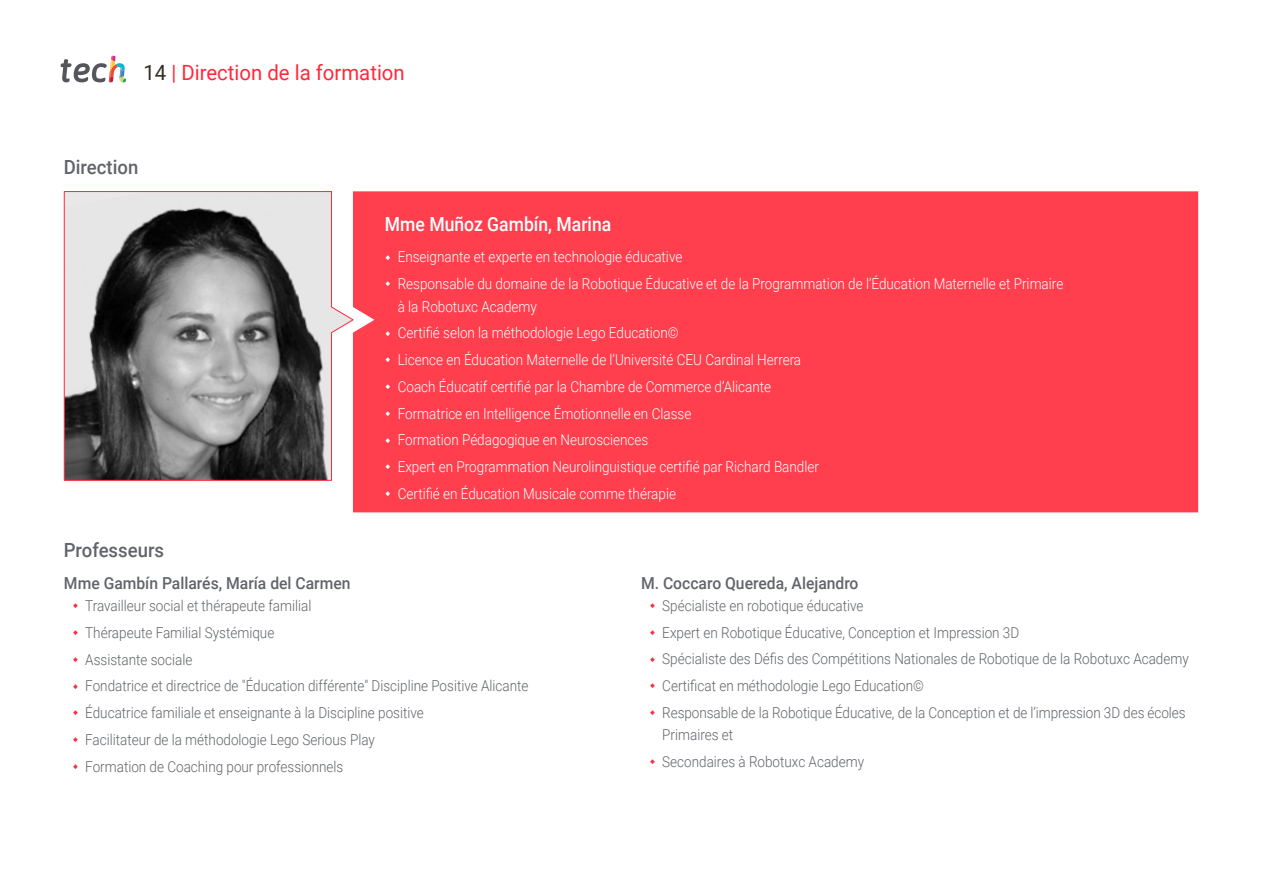
<style>
.page{position:relative;width:1263px;height:893px;background:#fff}
.page>*{position:absolute;margin:0;border:0;box-sizing:border-box;transform-origin:0 0}
.t1{font:21px "Roboto";color:#ff293a}
.t2{font:500 19.5px "Roboto";color:#fff;scale:.9 1}
.t3{font:500 19.5px "Roboto";color:#61646a;scale:.95 1}
.t4{font:500 16.5px "Roboto";color:#61646a;scale:.95 1}
.t5{font:300 15px/26.7px "Roboto";color:#61646a;scale:.9 1}
.t6{font:300 15px/26.7px "Roboto";color:#fff;scale:.9 1}
.s1{color:#312e20}
</style>
<div class="page">
<svg style="left:61px;top:56px;width:65px;height:27px"></svg>
<div style="left:353px;top:191px;width:845px;height:321px;background:#ff3e4e"></div>
<svg style="left:64px;top:191px;width:290px;height:290px;background:#8b8888"></svg>
<svg style="left:386px;top:255px;width:4px;height:5px"></svg>
<svg style="left:386px;top:282px;width:4px;height:5px"></svg>
<svg style="left:386px;top:331px;width:4px;height:5px"></svg>
<svg style="left:386px;top:358px;width:4px;height:5px"></svg>
<svg style="left:386px;top:384px;width:4px;height:5px"></svg>
<svg style="left:386px;top:411px;width:4px;height:5px"></svg>
<svg style="left:386px;top:438px;width:4px;height:5px"></svg>
<svg style="left:386px;top:465px;width:4px;height:5px"></svg>
<svg style="left:386px;top:491px;width:4px;height:5px"></svg>
<h1 class="t1" style="left:144px;top:57px;width:263px"><span class="s1">14</span> | Direction de la formation</h1>
<h2 class="t3" style="left:64px;top:154px;width:80px">Direction</h2>
<h2 class="t2" style="left:385px;top:210px;width:253px">Mme Muñoz Gambín, Marina</h2>
<p class="t6" style="left:398px;top:243px;width:741px">Enseignante et experte en technologie éducative<br>Responsable du domaine de la Robotique Éducative et de la Programmation de l’Éducation Maternelle et Primaire</p>
<p class="t6" style="left:398px;top:292px;width:470px">à la Robotuxc Academy<br>Certifié selon la méthodologie Lego Education©<br>Licence en Éducation Maternelle de l’Université CEU Cardinal Herrera Coach Éducatif certifié par la Chambre de Commerce d’Alicante Formatrice en Intelligence Émotionnelle en Classe<br>Formation Pédagogique en Neurosciences<br>Expert en Programmation Neurolinguistique certifié par Richard Bandler Certifié en Éducation Musicale comme thérapie</p>
<h2 class="t3" style="left:64px;top:536px;width:107px">Professeurs</h2>
<p class="t4" style="left:64px;top:571px;width:303px">Mme Gambín Pallarés, María del Carmen</p>
<p class="t5" style="left:85px;top:592px;width:494px">Travailleur social et thérapeute familial<br>Thérapeute Familial Systémique<br>Assistante sociale<br>Fondatrice et directrice de "Éducation différente" Discipline Positive Alicante Éducatrice familiale et enseignante à la Discipline positive<br>Facilitateur de la méthodologie Lego Serious Play<br>Formation de Coaching pour professionnels</p>
<p class="t4" style="left:641px;top:571px;width:230px">M. Coccaro Quereda, Alejandro</p>
<p class="t5" style="left:662px;top:592px;width:586px">Spécialiste en robotique éducative<br>Expert en Robotique Éducative, Conception et Impression 3D<br>Spécialiste des Défis des Compétitions Nationales de Robotique de la Robotuxc Academy Certificat en méthodologie Lego Education©<br>Responsable de la Robotique Éducative, de la Conception et de l’impression 3D des écoles</p>
<p class="t5" style="left:662px;top:721px;width:226px">Primaires et<br>Secondaires à Robotuxc Academy</p>
</div>
